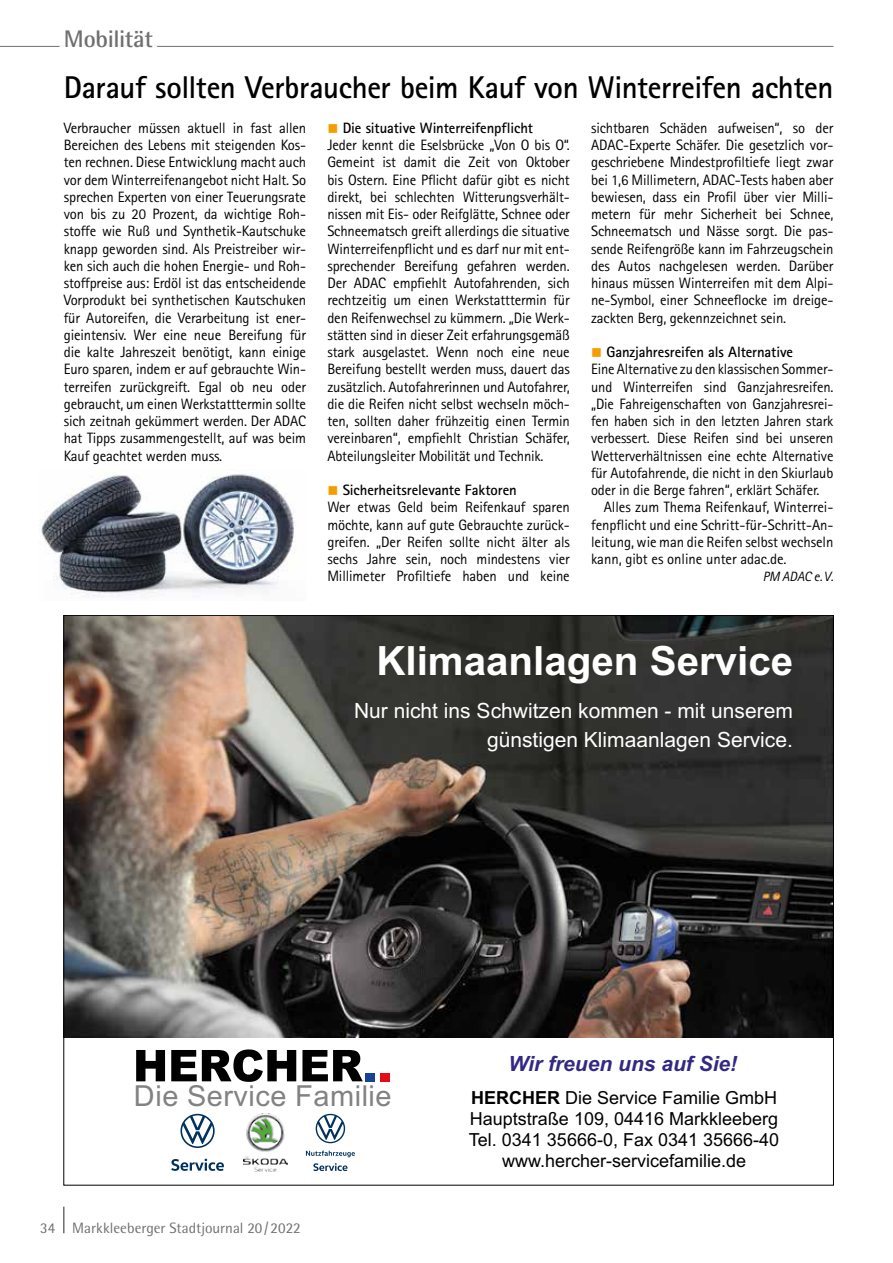
<style>
.page{position:relative;width:893px;height:1263px;background:#fff}
.page>*{position:absolute;margin:0;border:0;box-sizing:border-box;transform-origin:0 0}
.t1{font:700 40.35px "Arial";color:#fff}
.t2{font:700 31.5px "Rotis Sans Serif";letter-spacing:-.015em;color:#000}
.t3{font:28.95px "Arial";letter-spacing:.02em;color:#838282}
.t4{font:700 24px "Rotis Semi Sans";letter-spacing:-.015em;color:#706f6f}
.t5{font:21px/29.1px "Arial";color:#fff;text-align:right}
.t6{font:italic 700 21px "Arial";color:#332984}
.t7{font:18px/21px "Arial";color:#000;text-align:center}
.t8{font:15px/17.2px "Rotis Sans Serif";letter-spacing:-.01em;color:#000;text-align:justify}
.t9{font:15px "Rotis Semi Sans";color:#706f6f}
.t10{font:700 15px "Rotis Sans Serif";letter-spacing:-.01em;color:#000}
.t11{font:italic 13.5px "Rotis Sans Serif";letter-spacing:-.005em;color:#000}
.s1{color:#f59c00}
.s2{font-weight:700}
</style>
<div class="page">
<hr style="left:63px;top:1206px;width:2px;height:27px;background:#706f6f">
<hr style="left:0;top:46px;width:833px;height:1px;background:#706f6f">
<hr style="left:60px;top:46px;width:97px;height:1px;background:#fff">
<svg style="left:136px;top:1049px;width:227px;height:33px"></svg>
<div style="left:381px;top:1073px;width:9px;height:8px;background:#e30b17"></div>
<div style="left:365px;top:1073px;width:9px;height:8px;background:#174395"></div>
<svg style="left:180px;top:1114px;width:35px;height:34px"></svg>
<svg style="left:171px;top:1159px;width:53px;height:12px"></svg>
<svg style="left:306px;top:1150px;width:49px;height:7px"></svg>
<svg style="left:316px;top:1114px;width:29px;height:29px"></svg>
<svg style="left:313px;top:1163px;width:34px;height:8px"></svg>
<img style="left:244px;top:1114px;width:43px;height:57px">
<img style="left:66px;top:617px;width:765px;height:420px">
<img style="left:39px;top:469px;width:257px;height:129px">
<h3 class="t4" style="left:64px;top:24px;width:91px">Mobilität</h3>
<h2 class="t2" style="left:64px;top:68px;width:771px">Darauf sollten Verbraucher beim Kauf von Winterreifen achten</h2>
<p class="t8" style="left:64px;top:119px;width:244px">Verbraucher müssen aktuell in fast allen Bereichen des Lebens mit steigenden Kos&shy;ten rechnen. Diese Entwicklung macht auch vor dem Winterreifenangebot nicht Halt. So sprechen Experten von einer Teuerungsrate von bis zu 20 Prozent, da wichtige Roh&shy;stoffe wie Ruß und Synthetik-Kautschuke knapp geworden sind. Als Preistreiber wir&shy;ken sich auch die hohen Energie- und Roh&shy;stoffpreise aus: Erdöl ist das entscheidende Vorprodukt bei synthetischen Kautschuken für Autoreifen, die Verarbeitung ist ener&shy;gieintensiv. Wer eine neue Bereifung für die kalte Jahreszeit benötigt, kann einige Euro sparen, indem er auf gebrauchte Win&shy;terreifen zurückgreift. Egal ob neu oder gebraucht, um einen Werkstatttermin sollte sich zeitnah gekümmert werden. Der ADAC hat Tipps zusammengestellt, auf was beim Kauf geachtet werden muss.</p>
<p class="t8" style="left:327px;top:119px;width:244px;text-align:left"><span class="s1">■</span> <span class="s2">Die situative Winterreifenpflicht<br></span>Jeder kennt die Eselsbrücke „Von O bis O“.<br>Gemeint ist damit die Zeit von Oktober bis Ostern. Eine Pflicht dafür gibt es nicht direkt, bei schlechten Witterungsverhält&shy;nissen mit Eis- oder Reifglätte, Schnee oder Schneematsch greift allerdings die situative Winterreifenpflicht und es darf nur mit ent&shy;sprechender Bereifung gefahren werden.<br>Der ADAC empfiehlt Autofahrenden, sich rechtzeitig um einen Werkstatttermin für den Reifenwechsel zu kümmern. „Die Werk&shy;stätten sind in dieser Zeit erfahrungsgemäß stark ausgelastet. Wenn noch eine neue Bereifung bestellt werden muss, dauert das zusätzlich. Autofahrerinnen und Autofahrer, die die Reifen nicht selbst wechseln möch&shy;ten, sollten daher frühzeitig einen Termin vereinbaren“, empfiehlt Christian Schäfer, Abteilungsleiter Mobilität und Technik.</p>
<p class="t8" style="left:327px;top:481px;width:244px;text-align:left"><span class="s1">■</span> <span class="s2">Sicherheitsrelevante Faktoren<br></span>Wer etwas Geld beim Reifenkauf sparen möchte, kann auf gute Gebrauchte zurück&shy;greifen. „Der Reifen sollte nicht älter als sechs Jahre sein, noch mindestens vier Millimeter Profiltiefe haben und keine</p>
<p class="t8" style="left:591px;top:119px;width:244px">sichtbaren Schäden aufweisen“, so der ADAC-Experte Schäfer. Die gesetzlich vor&shy;geschriebene Mindestprofiltiefe liegt zwar bei 1,6 Millimetern, ADAC-Tests haben aber bewiesen, dass ein Profil über vier Milli&shy;metern für mehr Sicherheit bei Schnee, Schneematsch und Nässe sorgt. Die pas&shy;sende Reifengröße kann im Fahrzeugschein des Autos nachgelesen werden. Darüber hinaus müssen Winterreifen mit dem Alpi&shy;ne-Symbol, einer Schneeflocke im dreige&shy;zackten Berg, gekennzeichnet sein.</p>
<p class="t10" style="left:591px;top:342px;width:204px"><span class="s1">■</span> Ganzjahresreifen als Alternative</p>
<p class="t8" style="left:591px;top:360px;width:244px">Eine Alternative zu den klassischen Sommer-</p>
<p class="t8" style="left:591px;top:378px;width:244px">und Winterreifen sind Ganzjahresreifen.</p>
<p class="t8" style="left:591px;top:395px;width:244px">„Die Fahreigenschaften von Ganzjahresrei-</p>
<p class="t8" style="left:591px;top:412px;width:244px">fen haben sich in den letzten Jahren stark</p>
<p class="t8" style="left:591px;top:429px;width:244px">verbessert. Diese Reifen sind bei unseren</p>
<p class="t8" style="left:591px;top:447px;width:244px">Wetterverhältnissen eine echte Alternative</p>
<p class="t8" style="left:591px;top:464px;width:244px">für Autofahrende, die nicht in den Skiurlaub</p>
<p class="t8" style="left:591px;top:481px;width:230px">oder in die Berge fahren“, erklärt Schäfer.</p>
<p class="t8" style="left:604px;top:498px;width:231px">Alles zum Thema Reifenkauf, Winterrei-</p>
<p class="t8" style="left:591px;top:516px;width:244px">fenpflicht und eine Schritt-für-Schritt-An-</p>
<p class="t8" style="left:591px;top:533px;width:244px">leitung, wie man die Reifen selbst wechseln</p>
<p class="t8" style="left:591px;top:550px;width:197px">kann, gibt es online unter adac.de.</p>
<p class="t11" style="left:763px;top:569px;width:72px">PM ADAC e.V.</p>
<h1 class="t1" style="left:376px;top:633px;width:418px">Klimaanlagen Service</h1>
<h3 class="t5" style="left:354px;top:696px;width:440px">Nur nicht ins Schwitzen kommen - mit unserem günstigen Klimaanlagen Service.</h3>
<h3 class="t3" style="left:134px;top:1076px;width:259px">Die Service Familie</h3>
<p class="t9" style="left:40px;top:1219px;width:262px">34 Markkleeberger Stadtjournal 20/2022</p>
<h3 class="t6" style="left:509px;top:1049px;width:230px">Wir freuen uns auf Sie!</h3>
<p class="t7" style="left:469px;top:1087px;width:312px"><span class="s2">HERCHER</span> Die Service Familie GmbH Hauptstraße 109, 04416 Markkleeberg Tel. 0341 35666-0, Fax 0341 35666-40 www.hercher-servicefamilie.de</p>
</div>
